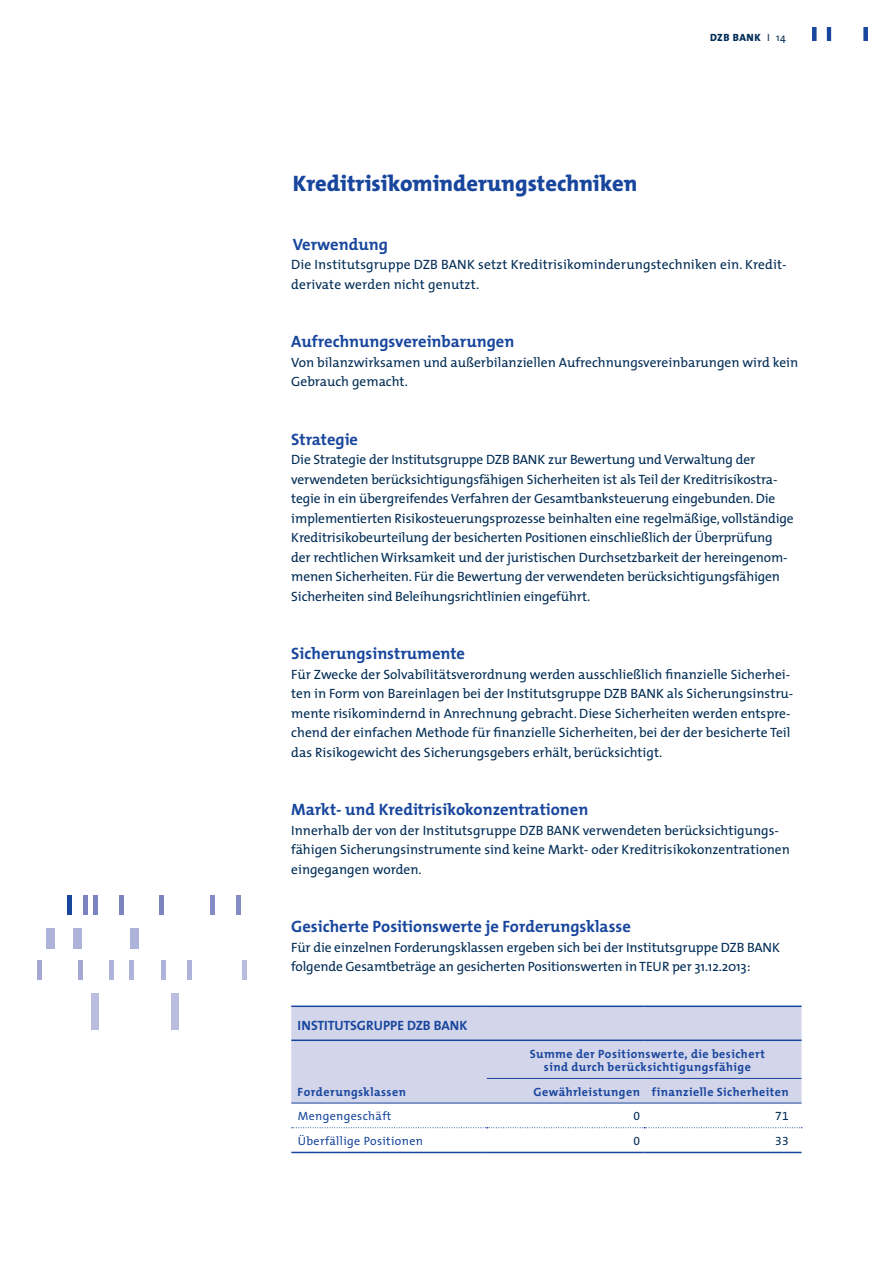
<style>
.page{position:relative;width:893px;height:1263px;background:#fff}
.page>*{position:absolute;margin:0;border:0;box-sizing:border-box;transform-origin:0 0}
.US1{font:800 22.5px "The Mix";color:#18469d}
.US2{font:700 16.5px "The Mix";color:#18469d}
.GS{font:700 16.5px "The Mix";color:#18469d}
.GS-2{font:13.5px/19.5px "The Mix";letter-spacing:-.01em;color:#002c55}
.GS-3{font:13.5px/19.5px "The Mix";letter-spacing:.01em;color:#002c55}
.t1{font:700 13.5px "The Mix";color:#18469d}
.t2{font:700 12px/13.5px "The Mix";letter-spacing:.04em;color:#18469d;text-align:center}
.t3{font:12px "The Mix";letter-spacing:.03em;color:#18469d}
.t4{font:12px "The Mix Expert";color:#002c55}
.t5{font:800 10.5px "The Mix";letter-spacing:.05em;color:#002c55}
.s1{font-weight:400}
</style>
<div class="page">
<hr style="left:812px;top:27px;width:4px;height:14px;background:#18469d">
<hr style="left:827px;top:27px;width:4px;height:14px;background:#18469d">
<hr style="left:864px;top:27px;width:4px;height:14px;background:#18469d">
<div style="left:291px;top:1007px;width:510px;height:96px;background:#d3d5ea"></div>
<svg style="left:291px;top:1103px;width:511px;height:49px"></svg>
<hr style="left:291px;top:1005px;width:196px;height:2px;background:#18469d">
<hr style="left:291px;top:1039px;width:196px;height:2px;background:#18469d">
<hr style="left:487px;top:1005px;width:157px;height:2px;background:#18469d">
<hr style="left:644px;top:1005px;width:157px;height:2px;background:#18469d">
<hr style="left:487px;top:1039px;width:157px;height:2px;background:#18469d">
<hr style="left:644px;top:1039px;width:157px;height:2px;background:#18469d">
<hr style="left:291px;top:1152px;width:196px;height:1px;background:#18469d">
<hr style="left:487px;top:1152px;width:157px;height:1px;background:#18469d">
<hr style="left:644px;top:1152px;width:157px;height:1px;background:#18469d">
<hr style="left:487px;top:1078px;width:157px;height:1px;background:#18469d">
<hr style="left:644px;top:1078px;width:157px;height:1px;background:#18469d">
<hr style="left:291px;top:1103px;width:196px;height:1px;background:#18469d">
<hr style="left:487px;top:1103px;width:157px;height:1px;background:#18469d">
<hr style="left:644px;top:1103px;width:157px;height:1px;background:#18469d">
<hr style="left:68px;top:895px;width:4px;height:20px;background:#18469d">
<div style="left:171px;top:993px;width:8px;height:37px;background:#babdde"></div>
<div style="left:91px;top:993px;width:8px;height:37px;background:#babdde"></div>
<hr style="left:242px;top:960px;width:4px;height:20px;background:#babdde">
<hr style="left:187px;top:960px;width:4px;height:20px;background:#aeb3d9">
<hr style="left:162px;top:960px;width:4px;height:20px;background:#aeb3d9">
<hr style="left:130px;top:960px;width:4px;height:20px;background:#aeb3d9">
<hr style="left:110px;top:960px;width:4px;height:20px;background:#aeb3d9">
<div style="left:78px;top:960px;width:5px;height:20px;background:#a4a8d3"></div>
<div style="left:37px;top:960px;width:5px;height:20px;background:#a4a8d3"></div>
<div style="left:46px;top:928px;width:8px;height:21px;background:#aeb3d9"></div>
<div style="left:73px;top:928px;width:9px;height:21px;background:#aeb3d9"></div>
<div style="left:130px;top:928px;width:9px;height:21px;background:#aeb3d9"></div>
<hr style="left:237px;top:895px;width:4px;height:20px;background:#848cc5">
<hr style="left:210px;top:895px;width:4px;height:20px;background:#848cc5">
<div style="left:159px;top:895px;width:5px;height:20px;background:#7b84c0"></div>
<div style="left:119px;top:895px;width:5px;height:20px;background:#7b84c0"></div>
<hr style="left:93px;top:895px;width:4px;height:20px;background:#7b84c0">
<hr style="left:83px;top:895px;width:4px;height:20px;background:#7b84c0">
<p class="US1" style="left:293px;top:165px;width:346px">Kreditrisikominderungstechniken</p>
<p class="t5" style="left:710px;top:29px;width:77px">DZB BANK <span class="s1">I 14</span></p>
<p class="US2" style="left:293px;top:230px;width:97px">Verwendung</p>
<p class="GS-3" style="left:291px;top:255px;width:497px">Die Institutsgruppe DZB BANK setzt Kreditrisikominderungstechniken ein. Kredit&shy;derivate werden nicht genutzt.</p>
<p class="US2" style="left:291px;top:328px;width:225px">Aufrechnungsvereinbarungen</p>
<p class="GS-2" style="left:291px;top:352px;width:508px">Von bilanzwirksamen und außerbilanziellen Aufrechnungsvereinbarungen wird kein<br>Gebrauch gemacht.</p>
<p class="US2" style="left:291px;top:425px;width:68px">Strategie</p>
<p class="GS-2" style="left:291px;top:450px;width:504px">Die Strategie der Institutsgruppe DZB BANK zur Bewertung und Verwaltung der verwendeten berücksichtigungsfähigen Sicherheiten ist als Teil der Kreditrisikostra&shy;tegie in ein übergreifendes Verfahren der Gesamtbanksteuerung eingebunden. Die implementierten Risikosteuerungsprozesse beinhalten eine regelmäßige, vollständige Kreditrisikobeurteilung der besicherten Positionen einschließlich der Überprüfung der rechtlichen Wirksamkeit und der juristischen Durchsetzbarkeit der hereingenom&shy;menen Sicherheiten. Für die Bewertung der verwendeten berücksichtigungsfähigen Sicherheiten sind Beleihungsrichtlinien eingeführt.</p>
<p class="US2" style="left:291px;top:640px;width:175px">Sicherungsinstrumente</p>
<p class="GS-2" style="left:291px;top:664px;width:504px">Für Zwecke der Solvabilitätsverordnung werden ausschließlich finanzielle Sicherhei&shy;ten in Form von Bareinlagen bei der Institutsgruppe DZB BANK als Sicherungsinstru&shy;mente risikomindernd in Anrechnung gebracht. Diese Sicherheiten werden entspre&shy;chend der einfachen Methode für finanzielle Sicherheiten, bei der der besicherte Teil das Risikogewicht des Sicherungsgebers erhält, berücksichtigt.</p>
<p class="GS" style="left:291px;top:796px;width:299px">Markt- und Kreditrisikokonzentrationen</p>
<p class="GS-2" style="left:291px;top:820px;width:500px">Innerhalb der von der Institutsgruppe DZB BANK verwendeten berücksichtigungs&shy;fähigen Sicherungsinstrumente sind keine Markt- oder Kreditrisikokonzentrationen eingegangen worden.</p>
<p class="US2" style="left:291px;top:913px;width:341px">Gesicherte Positionswerte je Forderungsklasse</p>
<p class="GS-2" style="left:291px;top:937px;width:490px">Für die einzelnen Forderungsklassen ergeben sich bei der Institutsgruppe DZB BANK folgende Gesamtbeträge an gesicherten Positionswerten in TEUR per 31.12.2013:</p>
<p class="t1" style="left:298px;top:1014px;width:171px">INSTITUTSGRUPPE DZB BANK</p>
<p class="t2" style="left:530px;top:1046px;width:237px">Summe der Positionswerte, die besichert sind durch berücksichtigungsfähige</p>
<p class="t2" style="left:298px;top:1084px;width:110px">Forderungsklassen</p>
<p class="t2" style="left:533px;top:1084px;width:257px">Gewährleistungen finanzielle -Sicherheiten</p>
<p class="t3" style="left:298px;top:1106px;width:95px">Mengengeschäft</p>
<p class="t4" style="left:633px;top:1106px;width:8px">0</p>
<p class="t4" style="left:775px;top:1106px;width:15px">71</p>
<p class="t3" style="left:298px;top:1131px;width:127px">Überfällige Positionen</p>
<p class="t4" style="left:633px;top:1131px;width:8px">0</p>
<p class="t4" style="left:775px;top:1131px;width:15px">33</p>
</div>
